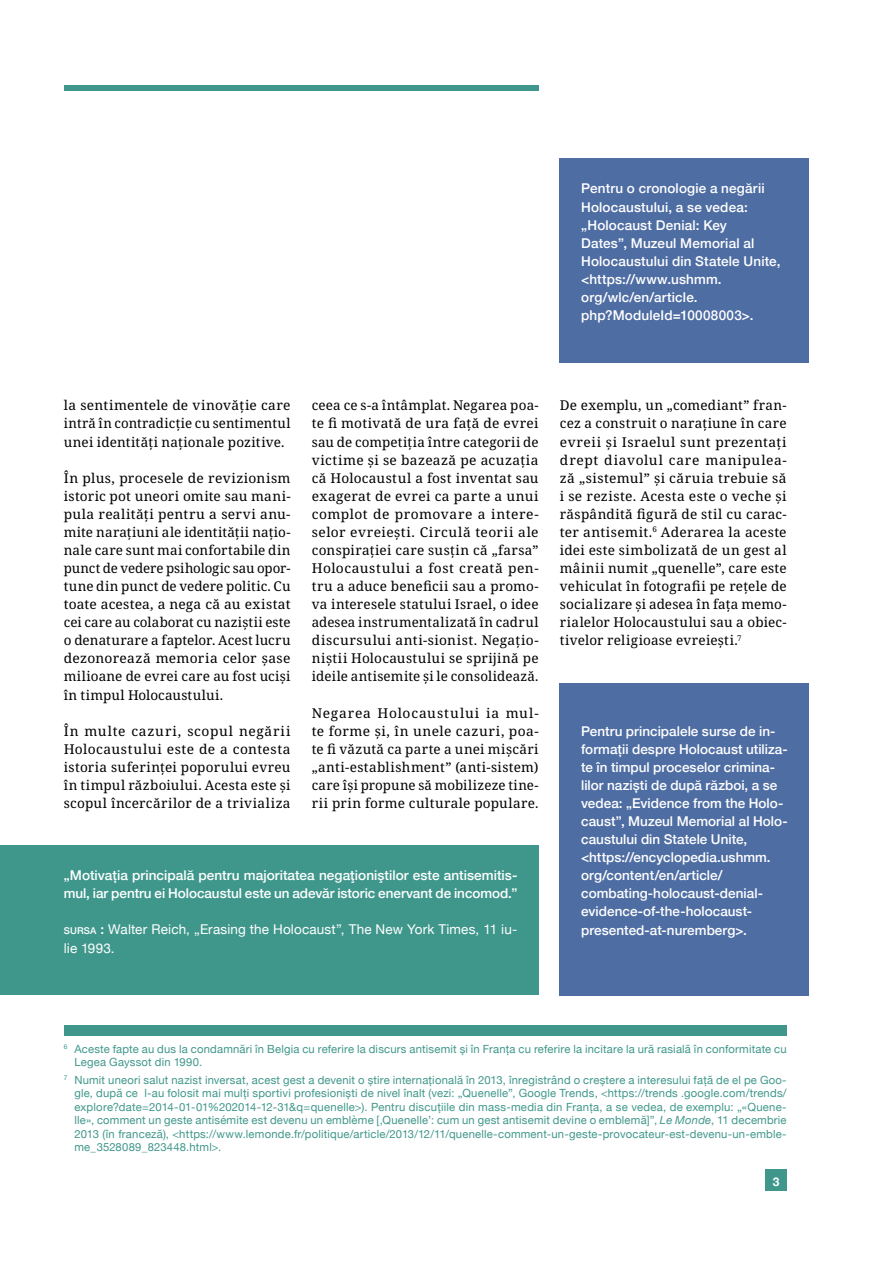
<style>
.page{position:relative;width:893px;height:1263px;background:#fff}
.page>*{position:absolute;margin:0;border:0;box-sizing:border-box;transform-origin:0 0}
.t1{font:13.5px/18px "Noto Serif";letter-spacing:.015em;color:#000;text-align:justify}
.t2{font:500 13.5px/18.1px "Helvetica Neue";letter-spacing:.005em;color:#fff}
.t3{font:13.5px/18.1px "Helvetica Neue";letter-spacing:.01em;color:#fff}
.t4{font:700 12px "Helvetica Neue";color:#fff}
.t5{font:11.25px/13.5px "Helvetica Neue";letter-spacing:.02em;color:#3f978b}
.s1{font-weight:500;font-size:9.45px}
.s2{font-weight:500}
.s3{font-style:italic}
</style>
<div class="page">
<div style="left:765px;top:1169px;width:22px;height:22px;background:#3f978b"></div>
<div style="left:64px;top:1025px;width:723px;height:10px;background:#3f978b"></div>
<div style="left:560px;top:158px;width:249px;height:204px;background:#4e6da3"></div>
<div style="left:560px;top:684px;width:249px;height:312px;background:#4e6da3"></div>
<div style="left:0;top:845px;width:539px;height:150px;background:#3f978b"></div>
<div style="left:64px;top:85px;width:475px;height:5px;background:#3f978b"></div>
<p class="t2" style="left:581px;top:178px;width:201px">Pentru o cronologie a negării<br>Holocaustului, a se vedea: „Holocaust Denial: Key<br>Dates”, Muzeul Memorial al<br>Holocaustului din Statele Unite, &lt;https://www.ushmm. org/wlc/en/article. php?ModuleId=10008003&gt;.</p>
<p class="t1" style="left:64px;top:397px;width:228px">la sentimentele de vinovăție care intră în contradicţie cu sentimentul unei identități naționale pozitive.</p>
<p class="t1" style="left:64px;top:469px;width:228px">În plus, procesele de revizionism istoric pot uneori omite sau mani&shy;pula realităţi pentru a servi anu&shy;mite narațiuni ale identității națio&shy;nale care sunt mai confortabile din punct de vedere psihologic sau opor&shy;tune din punct de vedere politic. Cu toate acestea, a nega că au existat cei care au colaborat cu naziștii este o denaturare a faptelor. Acest lucru dezonorează memoria celor șase milioane de evrei care au fost uciși în timpul Holocaustului.</p>
<p class="t1" style="left:64px;top:722px;width:228px">În multe cazuri, scopul negării Holocaustului este de a contesta istoria suferinței poporului evreu în timpul războiului. Acesta este și scopul încercărilor de a trivializa</p>
<p class="t1" style="left:312px;top:397px;width:228px">ceea ce s-a întâmplat. Negarea poa&shy;te fi motivată de ura față de evrei sau de competiția între categorii de victime și se bazează pe acuzaţia că Holocaustul a fost inventat sau exagerat de evrei ca parte a unui complot de promovare a intere&shy;selor evreiești. Circulă teorii ale conspirației care susțin că „farsa” Holocaustului a fost creată pen&shy;tru a aduce beneficii sau a promo&shy;va interesele statului Israel, o idee adesea instrumentalizată în cadrul discursului anti-sionist. Negaţio&shy;niştii Holocaustului se sprijină pe ideile antisemite și le consolidează.</p>
<p class="t1" style="left:312px;top:704px;width:228px">Negarea Holocaustului ia mul&shy;te forme și, în unele cazuri, poa&shy;te fi văzută ca parte a unei mișcări „anti-establishment” (anti-sistem) care își propune să mobilizeze tine&shy;rii prin forme culturale populare.</p>
<p class="t2" style="left:64px;top:865px;width:455px">„Motivația principală pentru majoritatea negaţioniştilor este antisemitis&shy;mul, iar pentru ei Holocaustul este un adevăr istoric enervant de incomod.”</p>
<p class="t3" style="left:64px;top:921px;width:455px"><span class="s1">SURSA</span> <span class="s2">:</span> Walter Reich, „Erasing the Holocaust”, The New York Times, 11 iu&shy;lie 1993.</p>
<p class="t1" style="left:560px;top:397px;width:228px">De exemplu, un „comediant” fran&shy;cez a construit o narațiune în care evreii și Israelul sunt prezentați drept diavolul care manipulea&shy;ză „sistemul” și căruia trebuie să i se reziste. Acesta este o veche şi răspândită figură de stil cu carac&shy;ter antisemit.<sup>6</sup> Aderarea la aceste idei este simbolizată de un gest al mâinii numit „quenelle”, care este vehiculat în fotografii pe rețele de socializare și adesea în fața memo&shy;rialelor Holocaustului sau a obiec&shy;tivelor religioase evreiești.<sup>7</sup></p>
<p class="t2" style="left:581px;top:721px;width:208px">Pentru principalele surse de in&shy;formații despre Holocaust utiliza&shy;te în timpul proceselor crimina&shy;lilor naziști de după război, a se vedea: „Evidence from the Holo&shy;caust”, Muzeul Memorial al Holo&shy;caustului din Statele Unite, &lt;https://encyclopedia.ushmm. org/content/en/article/ combating-holocaust-denial&shy;evidence-of-the-holocaust&shy;presented-at-nuremberg&gt;.</p>
<p class="t5" style="left:74px;top:1042px;width:714px;text-indent:-11px"><sup>6</sup> Aceste fapte au dus la condamnări în Belgia cu referire la discurs antisemit și în Franța cu referire la incitare la ură rasială în conformitate cu<br>Legea Gayssot din 1990.</p>
<p class="t5" style="left:74px;top:1074px;width:714px;text-align:justify;text-indent:-11px"><sup>7</sup> Numit uneori salut nazist inversat, acest gest a devenit o știre internațională în 2013, înregistrând o creștere a interesului față de el pe Goo&shy;gle, după ce l-au folosit mai mulți sportivi profesioniști de nivel înalt (vezi: „Quenelle”, Google Trends, &lt;https://trends .google.com/trends/ explore?date=2014-01-01%202014-12-31&amp;q=quenelle&gt;). Pentru discuțiile din mass-media din Franța, a se vedea, de exemplu: „«Quene&shy;lle», comment un geste antisémite est devenu un emblème [‚Quenelle’: cum un gest antisemit devine o emblemă]”, <span class="s3">Le Monde</span>, 11 decembrie 2013 (în franceză), &lt;https://www.lemonde.fr/politique/article/2013/12/11/quenelle-comment-un-geste-provocateur-est-devenu-un-emble&shy;me_3528089_823448.html&gt;.</p>
<p class="t4" style="left:773px;top:1172px;width:8px">3</p>
</div>
